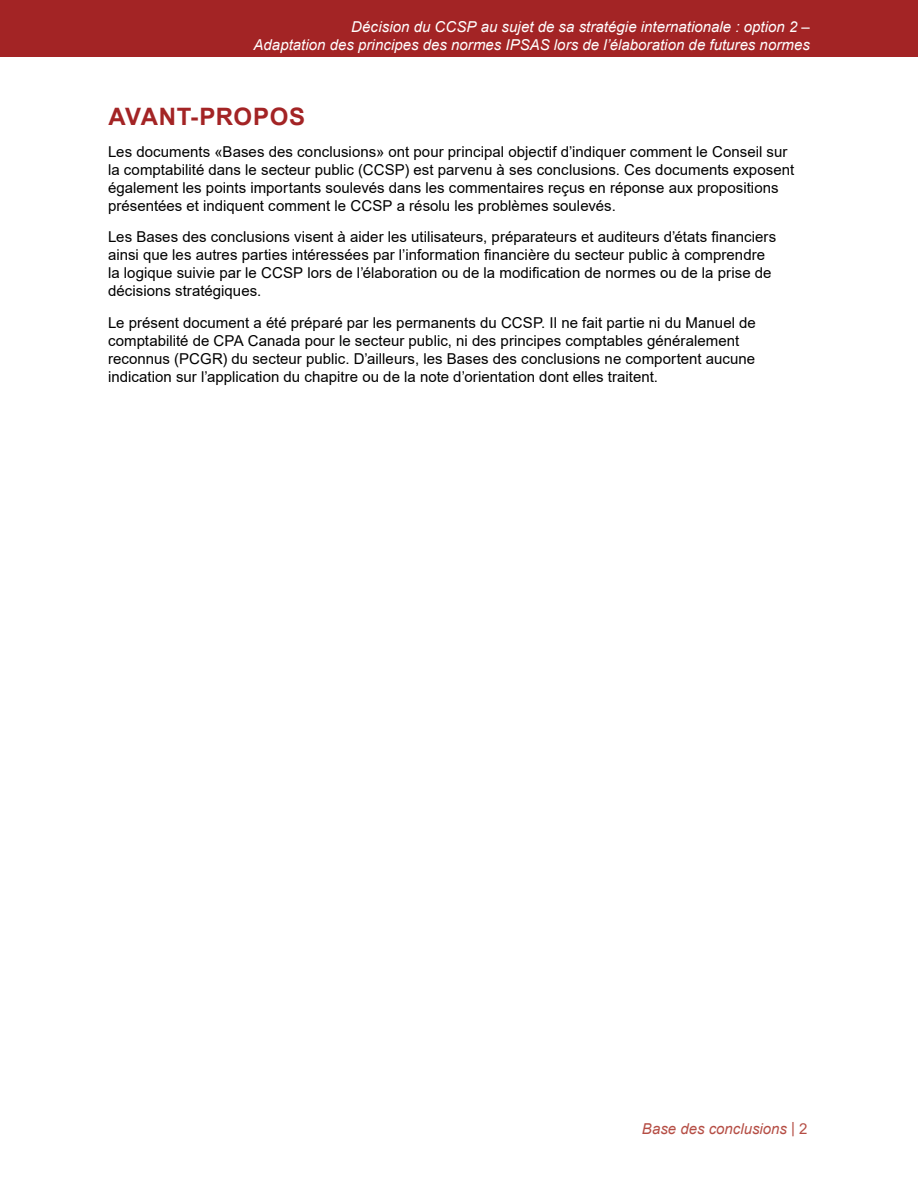
<style>
.page{position:relative;width:918px;height:1188px;background:#fff}
.page>*{position:absolute;margin:0;border:0;box-sizing:border-box;transform-origin:0 0}
.t1{font:700 24px "Arial";letter-spacing:.025em;color:#a32425}
.t2{font:15px/18px "Arial";letter-spacing:.005em;color:#000}
.t3{font:italic 15px/18px "Arial";letter-spacing:.005em;color:#fff;text-align:right}
.t4{font:italic 15px "Arial";color:#b54d44}
.s1{font-style:normal}
</style>
<div class="page">
<div style="left:0;top:0;width:918px;height:57px;background:#a32425"></div>
<p class="t3" style="left:254px;top:17px;width:558px">Décision du CCSP au sujet de sa stratégie internationale : option 2 –<br>Adaptation des principes des normes IPSAS lors de l’élaboration de futures normes</p>
<h2 class="t1" style="left:108px;top:100px;width:198px">AVANT-PROPOS</h2>
<p class="t2" style="left:108px;top:143px;width:688px">Les documents «Bases des conclusions» ont pour principal objectif d’indiquer comment le Conseil sur la comptabilité dans le secteur public (CCSP) est parvenu à ses conclusions. Ces documents exposent également les points importants soulevés dans les commentaires reçus en réponse aux propositions présentées et indiquent comment le CCSP a résolu les problèmes soulevés.</p>
<p class="t2" style="left:108px;top:228px;width:670px">Les Bases des conclusions visent à aider les utilisateurs, préparateurs et auditeurs d’états financiers ainsi que les autres parties intéressées par l’information financière du secteur public à comprendre la logique suivie par le CCSP lors de l’élaboration ou de la modification de normes ou de la prise de décisions stratégiques.</p>
<p class="t2" style="left:108px;top:314px;width:649px">Le présent document a été préparé par les permanents du CCSP. Il ne fait partie ni du Manuel de comptabilité de CPA Canada pour le secteur public, ni des principes comptables généralement reconnus (PCGR) du secteur public. D’ailleurs, les Bases des conclusions ne comportent aucune indication sur l’application du chapitre ou de la note d’orientation dont elles traitent.</p>
<p class="t4" style="left:642px;top:1119px;width:167px">Base des conclusions <span class="s1">| 2</span></p>
</div>
